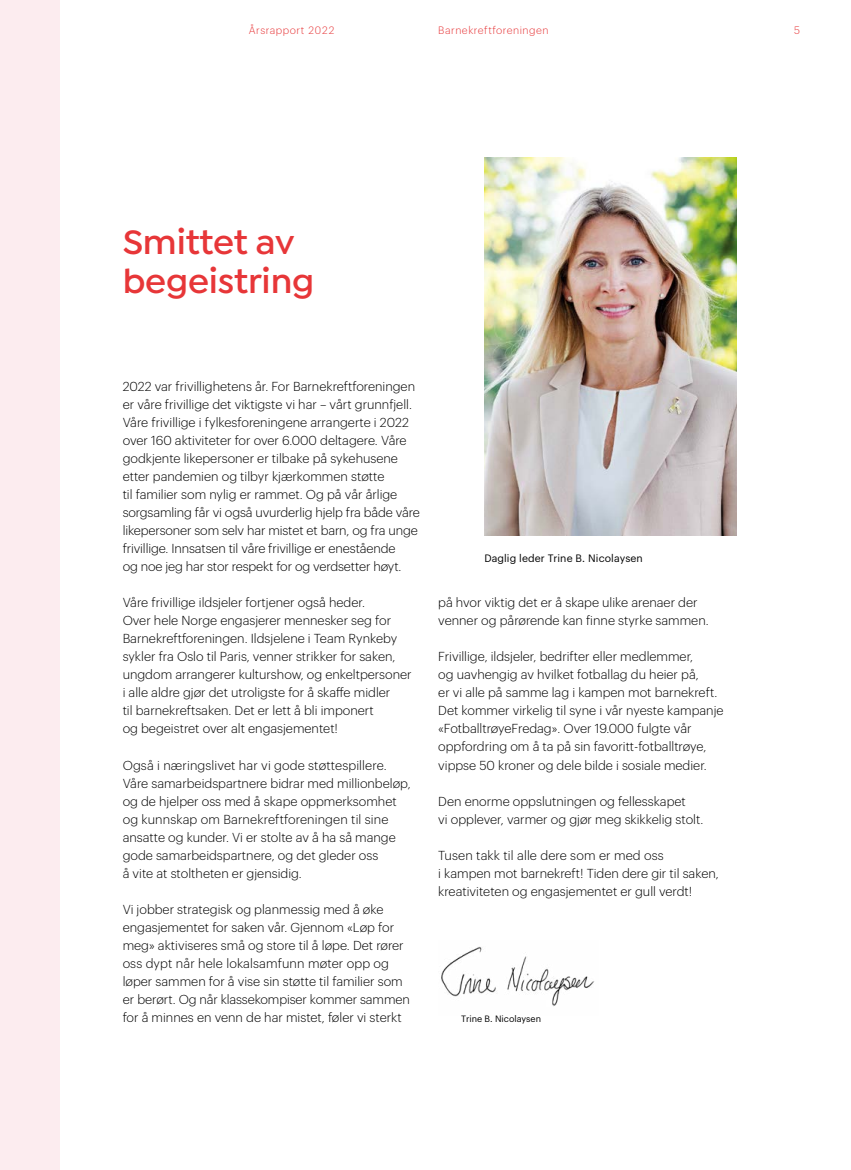
<style>
.page{position:relative;width:851px;height:1170px;background:#fff}
.page>*{position:absolute;margin:0;border:0;box-sizing:border-box;transform-origin:0 0}
.Tittel_H1{font:600 36px/39px "Isidora Sans";letter-spacing:-.005em;color:#e73638}
.Tekst{font:300 12.75px/18px "Graphik";color:#000}
.t1{font:300 10.5px "Graphik";letter-spacing:.05em;color:#e73638}
.Bildetekst{font:10.5px "Graphik";letter-spacing:.01em;color:#000}
.t2{font:9px "Graphik";color:#000}
</style>
<div class="page">
<div style="left:0;top:0;width:60px;height:1169px;background:#fcecef"></div>
<img style="left:441px;top:946px;width:154px;height:60px">
<img style="left:484px;top:157px;width:252px;height:378px">
<p class="t1" style="left:249px;top:23px;width:87px">Årsrapport 2022</p>
<p class="t1" style="left:438px;top:23px;width:112px">Barnekreftforeningen</p>
<p class="t1" style="left:793px;top:23px;width:7px">5</p>
<h1 class="Tittel_H1" style="left:123px;top:222px;width:193px">Smittet av begeistring</h1>
<p class="Tekst" style="left:123px;top:376px;width:298px">2022 var frivillighetens år. For Barnekreftforeningen er våre frivillige det viktigste vi har – vårt grunnfjell.<br>Våre frivillige i fylkesforeningene arrangerte i 2022 over 160 aktiviteter for over 6.000 deltagere. Våre godkjente likepersoner er tilbake på sykehusene etter pandemien og tilbyr kjærkommen støtte<br>til familier som nylig er rammet. Og på vår årlige sorgsamling får vi også uvurderlig hjelp fra både våre likepersoner som selv har mistet et barn, og fra unge frivillige. Innsatsen til våre frivillige er enestående<br>og noe jeg har stor respekt for og verdsetter høyt.</p>
<p class="Tekst" style="left:123px;top:592px;width:290px">Våre frivillige ildsjeler fortjener også heder.<br>Over hele Norge engasjerer mennesker seg for Barnekreftforeningen. Ildsjelene i Team Rynkeby sykler fra Oslo til Paris, venner strikker for saken, ungdom arrangerer kulturshow, og enkeltpersoner i alle aldre gjør det utroligste for å skaffe midler<br>til barnekreftsaken. Det er lett å bli imponert<br>og begeistret over alt engasjementet!</p>
<p class="Tekst" style="left:123px;top:754px;width:289px">Også i næringslivet har vi gode støttespillere.<br>Våre samarbeidspartnere bidrar med millionbeløp, og de hjelper oss med å skape oppmerksomhet og kunnskap om Barnekreftforeningen til sine ansatte og kunder. Vi er stolte av å ha så mange gode samarbeidspartnere, og det gleder oss<br>å vite at stoltheten er gjensidig.</p>
<p class="Tekst" style="left:123px;top:898px;width:288px">Vi jobber strategisk og planmessig med å øke engasjementet for saken vår. Gjennom «Løp for meg» aktiviseres små og store til å løpe. Det rører oss dypt når hele lokalsamfunn møter opp og løper sammen for å vise sin støtte til familier som er berørt. Og når klassekompiser kommer sammen for å minnes en venn de har mistet, føler vi sterkt</p>
<p class="Bildetekst" style="left:484px;top:550px;width:160px">Daglig leder Trine B. Nicolaysen</p>
<p class="Tekst" style="left:438px;top:592px;width:261px">på hvor viktig det er å skape ulike arenaer der</p>
<p class="Tekst" style="left:438px;top:610px;width:272px">venner og pårørende kan finne styrke sammen.</p>
<p class="Tekst" style="left:438px;top:646px;width:287px">Frivillige, ildsjeler, bedrifter eller medlemmer,<br>og uavhengig av hvilket fotballag du heier på,<br>er vi alle på samme lag i kampen mot barnekreft.<br>Det kommer virkelig til syne i vår nyeste kampanje «FotballtrøyeFredag». Over 19.000 fulgte vår oppfordring om å ta på sin favoritt-fotballtrøye, vippse 50 kroner og dele bilde i sosiale medier.</p>
<p class="Tekst" style="left:438px;top:790px;width:266px">Den enorme oppslutningen og fellesskapet<br>vi opplever, varmer og gjør meg skikkelig stolt.</p>
<p class="Tekst" style="left:438px;top:844px;width:282px">Tusen takk til alle dere som er med oss<br>i kampen mot barnekreft! Tiden dere gir til saken, kreativiteten og engasjementet er gull verdt!</p>
<p class="t2" style="left:461px;top:1011px;width:81px">Trine B. Nicolaysen</p>
</div>
